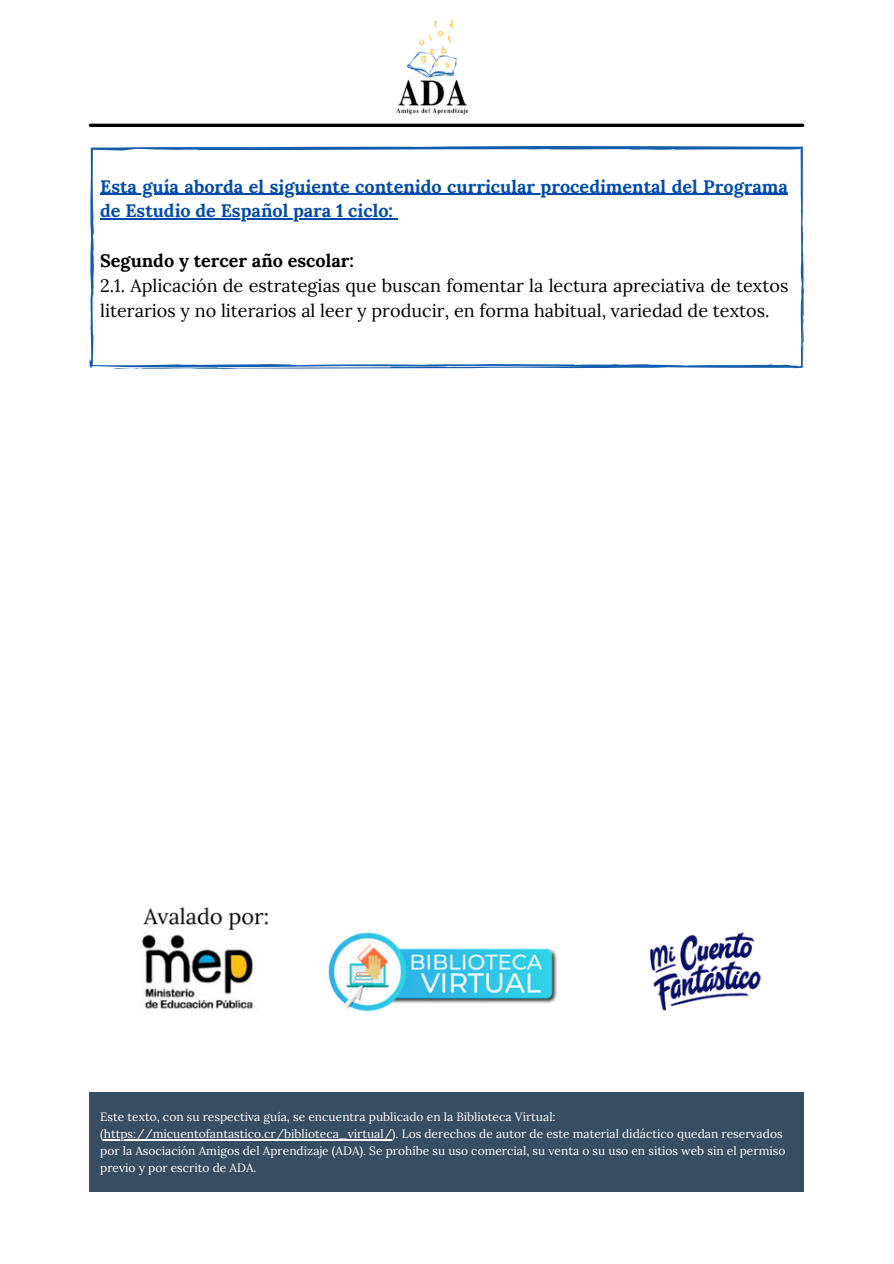
<style>
.page{position:relative;width:894px;height:1264px;background:#fff}
.page>*{position:absolute;margin:0;border:0;box-sizing:border-box;transform-origin:0 0}
.t1{font:18px/24.8px "Lora";color:#000}
.t2{font:700 18px/24.8px "Lora";color:#004aad}
.t3{font:700 18px "Lora";color:#000}
.t4{font:12px/17px "Lora";color:#fff}
</style>
<div class="page">
<img style="left:396px;top:20px;width:72px;height:104px">
<svg style="left:89px;top:146px;width:714px;height:223px"></svg>
<hr style="left:100px;top:194px;width:687px;height:1px;background:#004aad">
<hr style="left:100px;top:218px;width:293px;height:2px;background:#004aad">
<hr style="left:90px;top:124px;width:712px;height:3px;background:#000">
<div style="left:89px;top:1092px;width:715px;height:100px;background:#364d62"></div>
<img style="left:142px;top:907px;width:619px;height:105px">
<hr style="left:104px;top:1139px;width:288px;height:1px;background:#fff">
<p class="t2" style="left:100px;top:174px;width:689px">Esta guía aborda el siguiente contenido curricular procedimental del Programa de Estudio de Español para 1 ciclo:</p>
<p class="t3" style="left:100px;top:249px;width:255px">Segundo y tercer año escolar:</p>
<p class="t1" style="left:100px;top:273px;width:689px">2.1. Aplicación de estrategias que buscan fomentar la lectura apreciativa de textos literarios y no literarios al leer y producir, en forma habitual, variedad de textos.</p>
<p class="t4" style="left:100px;top:1108px;width:686px">Este texto, con su respectiva guía, se encuentra publicado en la Biblioteca Virtual: (https://micuentofantastico.cr/biblioteca_virtual/). Los derechos de autor de este material didáctico quedan reservados por la Asociación Amigos del Aprendizaje (ADA). Se prohíbe su uso comercial, su venta o su uso en sitios web sin el permiso previo y por escrito de ADA.</p>
</div>
